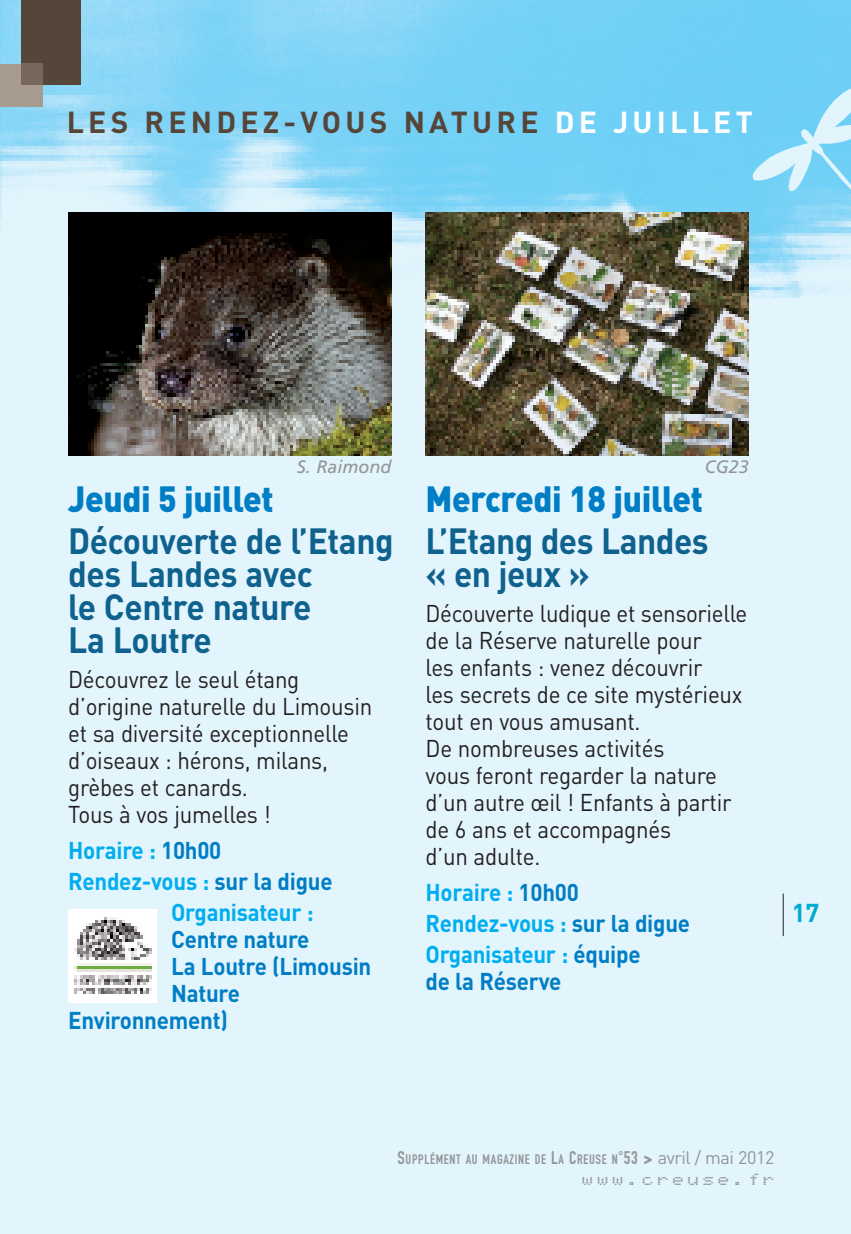
<style>
.page{position:relative;width:851px;height:1234px;background:#fff}
.page>*{position:absolute;margin:0;border:0;box-sizing:border-box;transform-origin:0 0}
.t1{font:700 36px/33px "DIN";letter-spacing:-.01em;color:#0f618e;scale:.93 1}
.t2{font:900 36px "DIN";letter-spacing:-.01em;color:#007ec5;scale:.93 1}
.t3{font:700 30px "DIN";letter-spacing:.14em;color:#564539}
.t4{font:700 25.5px "DIN";color:#00abcd}
.t5{font:24px/27px "DIN";letter-spacing:-.01em;color:#231f20;scale:.93 1}
.t6{font:700 24px/31.2px "DIN";letter-spacing:-.01em;color:#00aeef;scale:.93 1}
.t7{font:700 24px "DIN";letter-spacing:-.01em;color:#007ec5;scale:.93 1}
.t8{font:italic 18px "Frutiger LT";color:#939598}
.t9{font:18px "Bubbledot ICG Fine Pos";letter-spacing:.165em;color:#939598;scale:1.17 1}
.t10{font:13.5px "DIN Engschrift";letter-spacing:.05em;color:#939598}
.s1{color:#fff}
.s2{color:#007ec5}
.s3{font-size:18px}
.s4{font-family:"DIN";font-weight:700;font-size:18px}
.s5{font-family:"DIN";font-size:18px}
</style>
<div class="page">
<div style="left:0;top:0;width:850px;height:1233px;background:#e2f4fc"></div>
<img style="left:1px;top:0;width:849px;height:298px">
<div style="left:21px;top:0;width:60px;height:85px;background:#564539"></div>
<div style="left:0;top:64px;width:43px;height:42px;background:#a79a8f"></div>
<div style="left:21px;top:64px;width:22px;height:21px;background:#78675b"></div>
<img style="left:68px;top:213px;width:323px;height:242px">
<img style="left:425px;top:213px;width:323px;height:242px">
<hr style="left:0;top:0;width:1px;height:765px;background:#fff">
<hr style="left:782px;top:893px;width:1px;height:42px;background:#231f20">
<svg style="left:750px;top:87px;width:100px;height:119px"></svg>
<div style="left:68px;top:908px;width:88px;height:94px;background:#fff"></div>
<img style="left:74px;top:917px;width:77px;height:77px">
<p class="t3" style="left:67px;top:104px;width:687px">LES RENDEZ-VOUS NATURE <span class="s1">DE JUILLET</span></p>
<p class="t8" style="left:297px;top:459px;width:96px">S. Raimond</p>
<p class="t8" style="left:704px;top:459px;width:46px">CG23</p>
<h1 class="t2" style="left:68px;top:477px;width:222px">Jeudi 5 juillet</h1>
<h1 class="t1" style="left:68px;top:523px;width:352px">Découverte de l’Etang des Landes avec<br>le Centre nature<br>La Loutre</h1>
<p class="t5" style="left:68px;top:665px;width:328px">Découvrez le seul étang d’origine naturelle du Limousin et sa diversité exceptionnelle d’oiseaux : hérons, milans, grèbes et canards.<br>Tous à vos jumelles !</p>
<p class="t6" style="left:68px;top:833px;width:166px">Horaire : <span class="s2">10h00</span></p>
<p class="t6" style="left:68px;top:864px;width:286px">Rendez-vous : <span class="s2">sur la digue</span></p>
<p class="t6" style="left:171px;top:896px;width:155px">Organisateur :</p>
<p class="t7" style="left:171px;top:925px;width:150px">Centre nature</p>
<p class="t7" style="left:171px;top:952px;width:217px">La Loutre (Limousin</p>
<p class="t7" style="left:171px;top:979px;width:76px">Nature</p>
<p class="t7" style="left:68px;top:1006px;width:173px">Environnement)</p>
<h1 class="t2" style="left:425px;top:477px;width:300px">Mercredi 18 juillet</h1>
<h1 class="t1" style="left:425px;top:523px;width:306px">L’Etang des Landes « en jeux »</h1>
<p class="t5" style="left:425px;top:599px;width:347px">Découverte ludique et sensorielle de la Réserve naturelle pour<br>les enfants : venez découvrir<br>les secrets de ce site mystérieux tout en vous amusant.<br>De nombreuses activités<br>vous feront regarder la nature d’un autre œil ! Enfants à partir de 6 ans et accompagnés<br>d’un adulte.</p>
<p class="t6" style="left:425px;top:875px;width:286px">Horaire : <span class="s2">10h00<br></span>Rendez-vous : <span class="s2">sur la digue<br></span>Organisateur : <span class="s2">équipe</span></p>
<p class="t7" style="left:425px;top:967px;width:148px">de la Réserve</p>
<p class="t4" style="left:791px;top:897px;width:29px">17</p>
<p class="t10" style="left:397px;top:1154px;width:378px"><span class="s3">S</span>UPPLÉMENT AU MAGAZINE DE <span class="s3">L</span>A <span class="s3">C</span>REUSE N<span class="s3">°53</span> <span class="s4">&gt;</span> <span class="s5">avril / mai 2012</span></p>
<p class="t9" style="left:581px;top:1167px;width:166px">www.creuse.fr</p>
</div>
